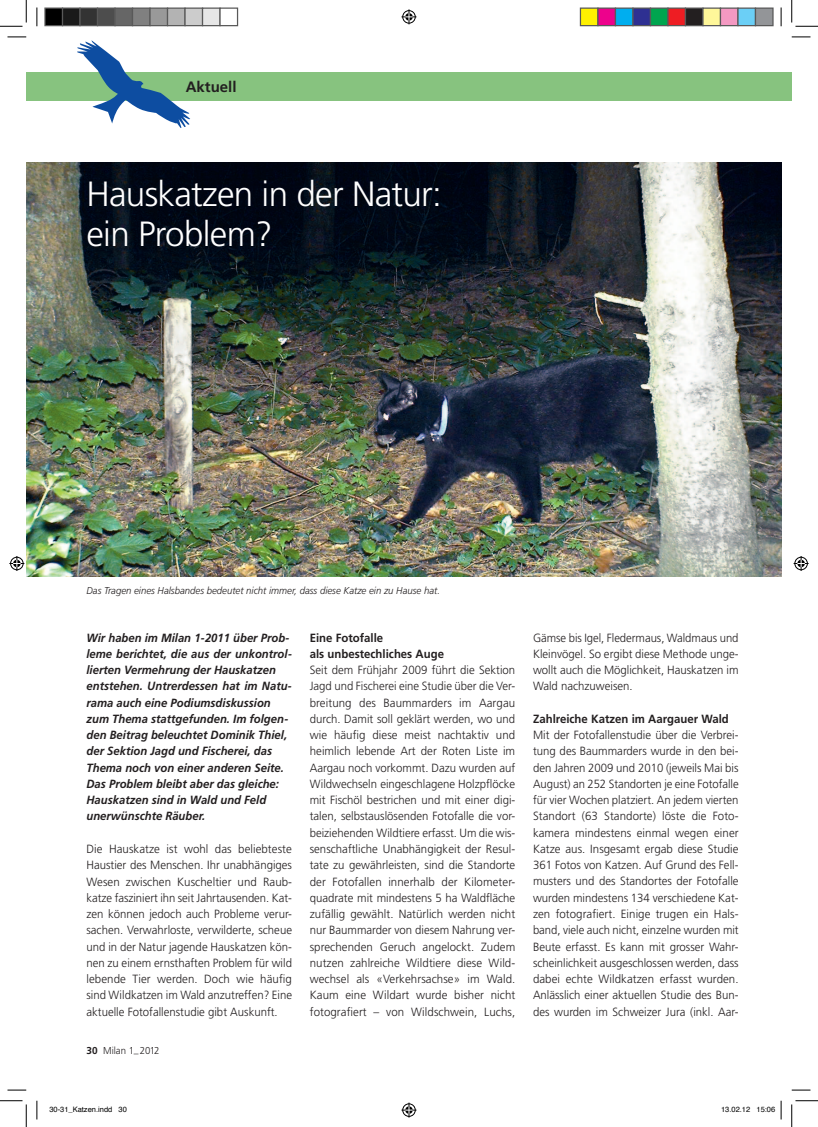
<style>
.page{position:relative;width:818px;height:1127px;background:#fff}
.page>*{position:absolute;margin:0;border:0;box-sizing:border-box;transform-origin:0 0}
.t1{font:300 35px/40px "Frutiger";letter-spacing:-.02em;color:#fff}
.t2{font:700 15px "Frutiger";color:#231f20}
.t3{font:300 11.88px/16.2px "Frutiger";color:#231f20;text-align:justify;scale:.96 1}
.t4{font:300 11.88px/16.2px "Frutiger";color:#231f20;text-align:justify}
.t5{font:italic 700 11.88px/16.2px "Frutiger";color:#231f20;scale:.95 1}
.t6{font:300 11.88px/16.2px "Frutiger";color:#231f20;text-align:justify;scale:.95 1}
.t7{font:700 11.88px/16.2px "Frutiger";color:#231f20;scale:.96 1}
.t8{font:italic 300 10px "Frutiger";color:#231f20;scale:.96 1}
.t9{font:300 10px "Frutiger";color:#231f20;scale:.96 1}
.t10{font:7.5px "Helvetica";color:#000}
.s1{font-weight:700}
</style>
<div class="page">
<div style="left:26px;top:72px;width:755px;height:29px;background:#87c37f"></div>
<svg style="left:77px;top:40px;width:113px;height:88px"></svg>
<div style="left:781px;top:72px;width:11px;height:29px;background:#87c37f"></div>
<img style="left:26px;top:163px;width:755px;height:413px">
<svg style="left:8px;top:36px;width:18px;height:2px"></svg>
<svg style="left:792px;top:36px;width:18px;height:2px"></svg>
<svg style="left:8px;top:1089px;width:18px;height:1px"></svg>
<svg style="left:792px;top:1089px;width:18px;height:1px"></svg>
<svg style="left:36px;top:8px;width:2px;height:18px"></svg>
<svg style="left:36px;top:1100px;width:2px;height:19px"></svg>
<svg style="left:780px;top:8px;width:2px;height:18px"></svg>
<svg style="left:0;top:0;width:27px;height:27px"></svg>
<svg style="left:0;top:1100px;width:27px;height:26px"></svg>
<svg style="left:791px;top:0;width:27px;height:27px"></svg>
<svg style="left:791px;top:1100px;width:27px;height:26px"></svg>
<svg style="left:401px;top:9px;width:15px;height:15px"></svg>
<svg style="left:401px;top:1102px;width:15px;height:15px"></svg>
<svg style="left:9px;top:556px;width:15px;height:15px"></svg>
<svg style="left:793px;top:556px;width:15px;height:15px"></svg>
<div style="left:45px;top:8px;width:18px;height:18px;background:#000"></div>
<div style="left:44px;top:8px;width:19px;height:18px;border:1px solid #595959"></div>
<div style="left:63px;top:8px;width:17px;height:18px;background:#1a1a1a"></div>
<div style="left:62px;top:8px;width:19px;height:18px;border:1px solid #595959"></div>
<div style="left:80px;top:8px;width:18px;height:18px;background:#333"></div>
<div style="left:79px;top:8px;width:19px;height:18px;border:1px solid #595959"></div>
<div style="left:98px;top:8px;width:17px;height:18px;background:#4d4d4d"></div>
<div style="left:97px;top:8px;width:19px;height:18px;border:1px solid #595959"></div>
<div style="left:115px;top:8px;width:18px;height:18px;background:#666"></div>
<div style="left:114px;top:8px;width:19px;height:18px;border:1px solid #595959"></div>
<div style="left:133px;top:8px;width:17px;height:18px;background:#808080"></div>
<div style="left:132px;top:8px;width:19px;height:18px;border:1px solid #595959"></div>
<div style="left:150px;top:8px;width:18px;height:18px;background:#999"></div>
<div style="left:149px;top:8px;width:19px;height:18px;border:1px solid #595959"></div>
<div style="left:168px;top:8px;width:17px;height:18px;background:#b3b3b3"></div>
<div style="left:167px;top:8px;width:19px;height:18px;border:1px solid #595959"></div>
<div style="left:185px;top:8px;width:18px;height:18px;background:#ccc"></div>
<div style="left:184px;top:8px;width:19px;height:18px;border:1px solid #595959"></div>
<div style="left:203px;top:8px;width:17px;height:18px;background:#e6e6e6"></div>
<div style="left:202px;top:8px;width:19px;height:18px;border:1px solid #595959"></div>
<div style="left:219px;top:8px;width:19px;height:18px;border:1px solid #595959"></div>
<div style="left:580px;top:8px;width:18px;height:18px;background:#fff101"></div>
<div style="left:580px;top:8px;width:18px;height:18px;border:1px solid #595959"></div>
<div style="left:598px;top:8px;width:17px;height:18px;background:#ed028c"></div>
<div style="left:597px;top:8px;width:19px;height:18px;border:1px solid #595959"></div>
<div style="left:615px;top:8px;width:18px;height:18px;background:#00aeef"></div>
<div style="left:615px;top:8px;width:18px;height:18px;border:1px solid #595959"></div>
<div style="left:633px;top:8px;width:17px;height:18px;background:#2e3092"></div>
<div style="left:632px;top:8px;width:19px;height:18px;border:1px solid #595959"></div>
<div style="left:650px;top:8px;width:18px;height:18px;background:#00a54f"></div>
<div style="left:650px;top:8px;width:18px;height:18px;border:1px solid #595959"></div>
<div style="left:668px;top:8px;width:17px;height:18px;background:#ee1d23"></div>
<div style="left:667px;top:8px;width:19px;height:18px;border:1px solid #595959"></div>
<div style="left:685px;top:8px;width:18px;height:18px;background:#231f20"></div>
<div style="left:685px;top:8px;width:18px;height:18px;border:1px solid #595959"></div>
<div style="left:703px;top:8px;width:17px;height:18px;background:#fff79a"></div>
<div style="left:702px;top:8px;width:19px;height:18px;border:1px solid #595959"></div>
<div style="left:720px;top:8px;width:18px;height:18px;background:#f499c2"></div>
<div style="left:720px;top:8px;width:18px;height:18px;border:1px solid #595959"></div>
<div style="left:738px;top:8px;width:17px;height:18px;background:#6bcff6"></div>
<div style="left:737px;top:8px;width:19px;height:18px;border:1px solid #595959"></div>
<div style="left:755px;top:8px;width:18px;height:18px;background:#939598"></div>
<div style="left:755px;top:8px;width:18px;height:18px;border:1px solid #595959"></div>
<svg style="left:780px;top:1100px;width:2px;height:19px"></svg>
<p class="t2" style="left:186px;top:78px;width:52px">Aktuell</p>
<h1 class="t1" style="left:86px;top:175px;width:357px">Hauskatzen in der Natur: ein Problem?</h1>
<p class="t8" style="left:86px;top:584px;width:370px">Das Tragen eines Halsbandes bedeutet nicht immer, dass diese Katze ein zu Hause hat.</p>
<p class="t5" style="left:86px;top:629px;width:218px">Wir haben im Milan 1-2011 über Prob&shy;leme berichtet, die aus der unkontrol&shy;lierten Vermehrung der Hauskatzen entstehen. Untrerdessen hat im Natu&shy;rama auch eine Podiumsdiskussion zum Thema stattgefunden. Im folgen&shy;den Beitrag beleuchtet Dominik Thiel, der Sektion Jagd und Fischerei, das Thema noch von einer anderen Seite.<br>Das Problem bleibt aber das gleiche:<br>Hauskatzen sind in Wald und Feld unerwünschte Räuber.</p>
<p class="t4" style="left:86px;top:840px;width:207px">Die Hauskatze ist wohl das beliebteste Haustier des Menschen. Ihr unabhängiges Wesen zwischen Kuscheltier und Raub&shy;katze fasziniert ihn seit Jahrtausenden. Kat&shy;zen können jedoch auch Probleme verur&shy;sachen. Verwahrloste, verwilderte, scheue und in der Natur jagende Hauskatzen kön&shy;nen zu einem ernsthaften Problem für wild lebende Tier werden. Doch wie häufig sind Wildkatzen im Wald anzutreffen? Eine aktuelle Fotofallenstudie gibt Auskunft.</p>
<p class="t9" style="left:86px;top:1044px;width:78px"><span class="s1">30</span> Milan 1_2012</p>
<p class="t7" style="left:310px;top:629px;width:141px">Eine Fotofalle<br>als unbestechliches Auge</p>
<p class="t3" style="left:310px;top:662px;width:216px">Seit dem Frühjahr 2009 führt die Sektion Jagd und Fischerei eine Studie über die Ver&shy;breitung des Baummarders im Aargau durch. Damit soll geklärt werden, wo und wie häufig diese meist nachtaktiv und heimlich lebende Art der Roten Liste im Aargau noch vorkommt. Dazu wurden auf Wildwechseln eingeschlagene Holzpflöcke mit Fischöl bestrichen und mit einer digi&shy;talen, selbstauslösenden Fotofalle die vor&shy;beiziehenden Wildtiere erfasst. Um die wis&shy;senschaftliche Unabhängigkeit der Resul&shy;tate zu gewährleisten, sind die Standorte der Fotofallen innerhalb der Kilometer&shy;quadrate mit mindestens 5 ha Waldfläche zufällig gewählt. Natürlich werden nicht nur Baummarder von diesem Nahrung ver&shy;sprechenden Geruch angelockt. Zudem nutzen zahlreiche Wildtiere diese Wild&shy;wechsel als «Verkehrsachse» im Wald.<br>Kaum eine Wildart wurde bisher nicht fotografiert – von Wildschwein, Luchs,</p>
<p class="t6" style="left:533px;top:629px;width:218px">Gämse bis Igel, Fledermaus, Waldmaus und Kleinvögel. So ergibt diese Methode unge&shy;wollt auch die Möglichkeit, Hauskatzen im Wald nachzuweisen.</p>
<p class="t7" style="left:533px;top:710px;width:205px">Zahlreiche Katzen im Aargauer Wald</p>
<p class="t3" style="left:533px;top:727px;width:216px">Mit der Fotofallenstudie über die Verbrei&shy;tung des Baummarders wurde in den bei&shy;den Jahren 2009 und 2010 (jeweils Mai bis August) an 252 Standorten je eine Fotofalle für vier Wochen platziert. An jedem vierten Standort (63 Standorte) löste die Foto&shy;kamera mindestens einmal wegen einer Katze aus. Insgesamt ergab diese Studie 361 Fotos von Katzen. Auf Grund des Fell&shy;musters und des Standortes der Fotofalle wurden mindestens 134 verschiedene Kat&shy;zen fotografiert. Einige trugen ein Hals&shy;band, viele auch nicht, einzelne wurden mit Beute erfasst. Es kann mit grosser Wahr&shy;scheinlichkeit ausgeschlossen werden, dass dabei echte Wildkatzen erfasst wurden.<br>Anlässlich einer aktuellen Studie des Bun&shy;des wurden im Schweizer Jura (inkl. Aar-</p>
<p class="t10" style="left:49px;top:1103px;width:79px">30-31_Katzen.indd 30</p>
<p class="t10" style="left:721px;top:1103px;width:56px">13.02.12 15:06</p>
</div>
